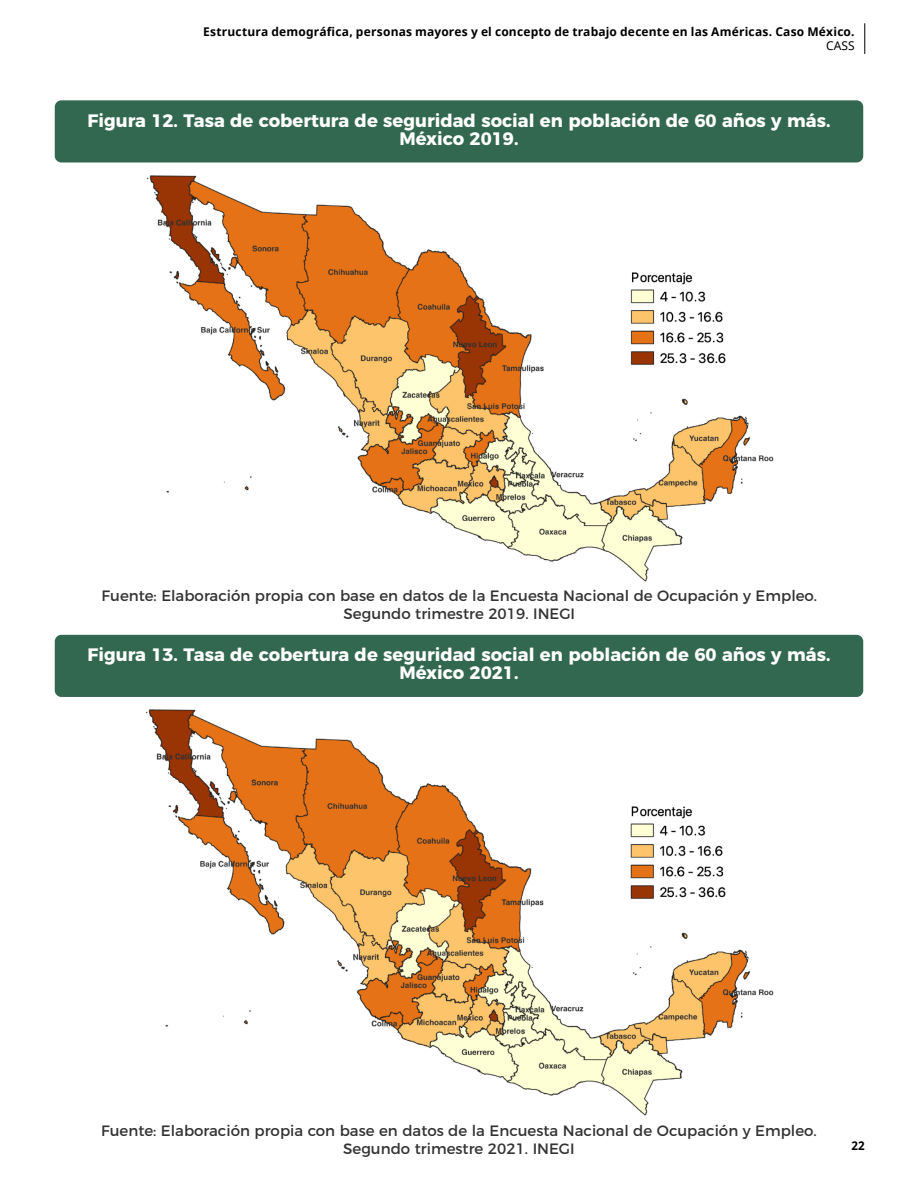
<style>
.page{position:relative;width:918px;height:1188px;background:#fff}
.page>*{position:absolute;margin:0;border:0;box-sizing:border-box;transform-origin:0 0}
.t1{font:700 18px/18px "Montserrat";color:#fff;text-align:center}
.t2{font:15px/18px "Montserrat";color:#333;text-align:center}
.t3{font:700 12px "Noto Sans";letter-spacing:.015em;color:#000}
.t4{font:12px "Noto Sans";color:#000}
</style>
<div class="page">
<hr style="left:864px;top:24px;width:1px;height:30px;background:#000">
<img style="left:141px;top:162px;width:637px;height:420px">
<div style="left:55px;top:100px;width:808px;height:62px;background:#336850;border-radius:7px"></div>
<img style="left:146px;top:709px;width:628px;height:407px">
<div style="left:55px;top:635px;width:808px;height:62px;background:#336850;border-radius:7px"></div>
<p class="t3" style="left:203px;top:23px;width:653px">Estructura demográfica, personas mayores y el concepto de trabajo decente en las Américas. Caso México.</p>
<p class="t4" style="left:826px;top:38px;width:30px">CASS</p>
<p class="t1" style="left:88px;top:110px;width:744px">Figura 12. Tasa de cobertura de seguridad social en población de 60 años y más.<br>México 2019.</p>
<p class="t2" style="left:102px;top:586px;width:717px">Fuente: Elaboración propia con base en datos de la Encuesta Nacional de Ocupación y Empleo.<br>Segundo trimestre 2019. INEGI</p>
<p class="t1" style="left:88px;top:644px;width:744px">Figura 13. Tasa de cobertura de seguridad social en población de 60 años y más.<br>México 2021.</p>
<p class="t2" style="left:101px;top:1120px;width:717px">Fuente: Elaboración propia con base en datos de la Encuesta Nacional de Ocupación y Empleo.<br>Segundo trimestre 2021. INEGI</p>
<p class="t3" style="left:851px;top:1137px;width:15px">22</p>
</div>
